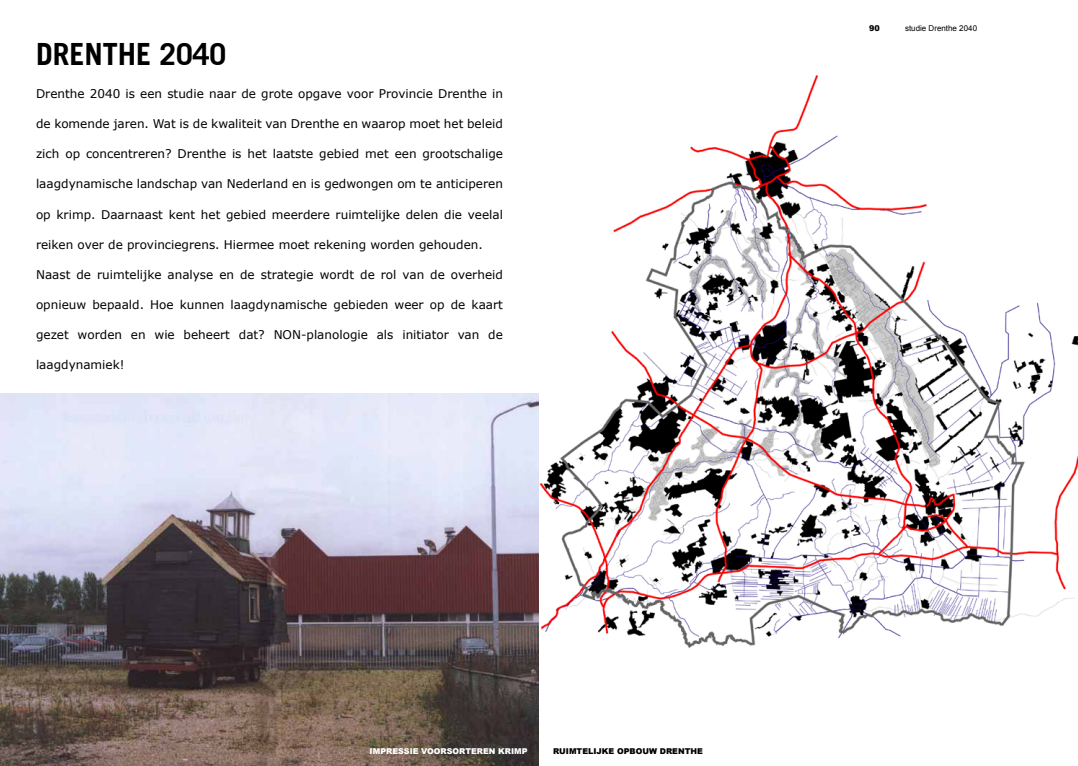
<style>
.page{position:relative;width:1078px;height:766px;background:#fff}
.page>*{position:absolute;margin:0;border:0;box-sizing:border-box;transform-origin:0 0}
.t1{font:700 30px "Trade Gothic";color:#000}
.t2{font:12px "Verdana";color:#000}
.t3{font:900 8px "Arial";color:#000}
.t4{font:900 8px "Arial";color:#fff}
.t5{font:8px "Arial";color:#000}
</style>
<div class="page">
<img style="left:539px;top:75px;width:538px;height:573px">
<img style="left:0;top:393px;width:539px;height:372px">
<h1 class="t1" style="left:36px;top:36px;width:192px">DRENTHE 2040</h1>
<p class="t2" style="left:36px;top:86px;width:468px">Drenthe 2040 is een studie naar de grote opgave voor Provincie Drenthe in</p>
<p class="t2" style="left:36px;top:116px;width:468px">de komende jaren. Wat is de kwaliteit van Drenthe en waarop moet het beleid</p>
<p class="t2" style="left:36px;top:146px;width:468px">zich op concentreren? Drenthe is het laatste gebied met een grootschalige</p>
<p class="t2" style="left:36px;top:176px;width:468px">laagdynamische landschap van Nederland en is gedwongen om te anticiperen</p>
<p class="t2" style="left:36px;top:206px;width:468px">op krimp. Daarnaast kent het gebied meerdere ruimtelijke delen die veelal</p>
<p class="t2" style="left:36px;top:236px;width:448px">reiken over de provinciegrens. Hiermee moet rekening worden gehouden.</p>
<p class="t2" style="left:36px;top:266px;width:468px">Naast de ruimtelijke analyse en de strategie wordt de rol van de overheid</p>
<p class="t2" style="left:36px;top:296px;width:468px">opnieuw bepaald. Hoe kunnen laagdynamische gebieden weer op de kaart</p>
<p class="t2" style="left:36px;top:326px;width:468px">gezet worden en wie beheert dat? NON-planologie als initiator van de</p>
<p class="t2" style="left:36px;top:356px;width:90px">laagdynamiek!</p>
<p class="t4" style="left:369px;top:745px;width:159px">IMPRESSIE VOORSORTEREN KRIMP</p>
<p class="t3" style="left:553px;top:745px;width:151px">RUIMTELIJKE OPBOUW DRENTHE</p>
<p class="t3" style="left:868px;top:22px;width:12px">90</p>
<p class="t5" style="left:904px;top:22px;width:74px">studie Drenthe 2040</p>
</div>
